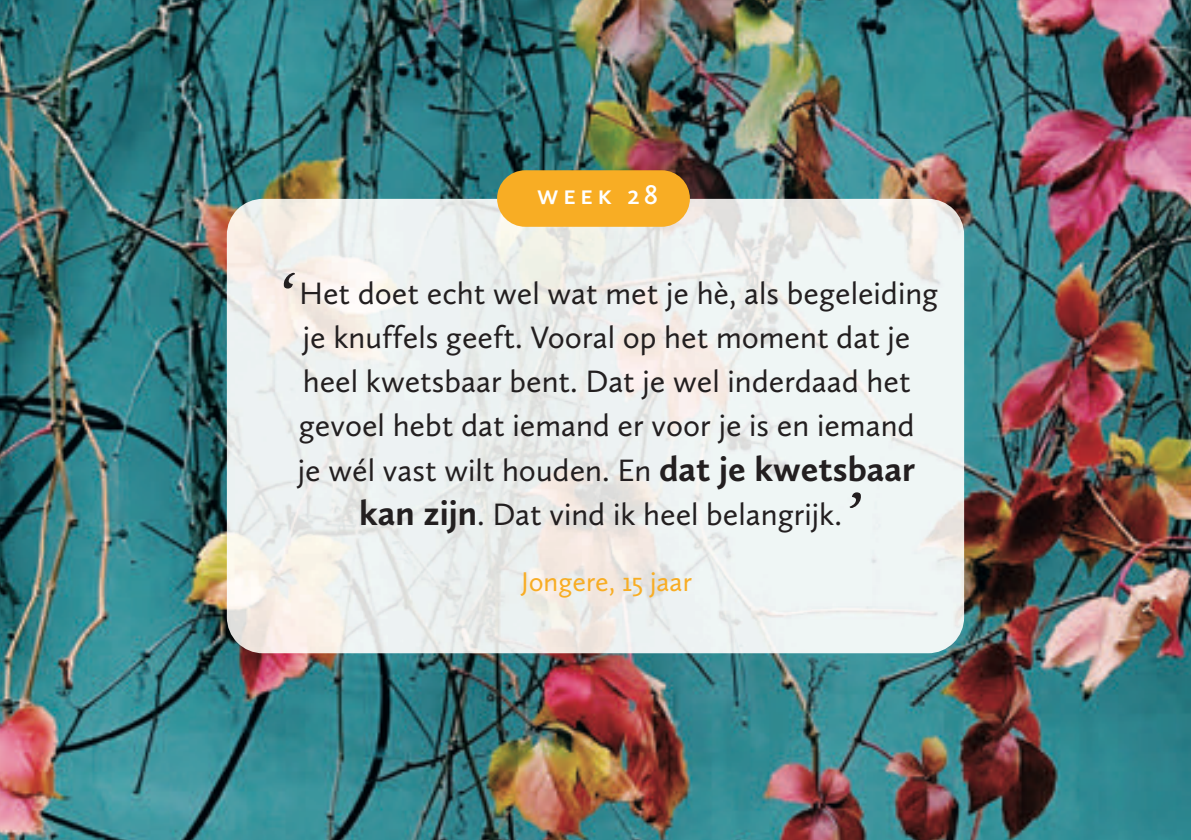
<style>
.page{position:relative;width:1191px;height:840px;background:#fff}
.page>*{position:absolute;margin:0;border:0;box-sizing:border-box;transform-origin:0 0}
.t1{font:32px/44px "Calluna Sans";color:#231f20;text-align:center}
.t2{font:28px "Calluna Sans";color:#f8ad24}
.t3{font:600 28px "Calluna Sans";letter-spacing:.15em;color:#fff}
.s1{font-family:"Dolly";font-style:italic;font-size:60px}
.s2{font-weight:700;font-size:36px}
</style>
<div class="page">
<img style="left:0;top:0;width:1191px;height:839px">
<img style="left:227px;top:199px;width:737px;height:454px">
<div style="left:497px;top:170px;width:193px;height:57px;background:#f8ad24;border-radius:28px"></div>
<p class="t3" style="left:537px;top:178px;width:123px">week 28</p>
<p class="t1" style="left:275px;top:271px;width:664px"><span class="s1">‘</span>Het doet echt wel wat met je hè, als begeleiding je knuffels geeft. Vooral op het moment dat je heel kwetsbaar bent. Dat je wel inderdaad het gevoel hebt dat iemand er voor je is en iemand<br>je wél vast wilt houden. En <span class="s2">dat je kwetsbaar kan zijn</span>. Dat vind ik heel belangrijk.<span class="s1">’</span></p>
<p class="t2" style="left:521px;top:564px;width:172px">Jongere, 15 jaar</p>
</div>
